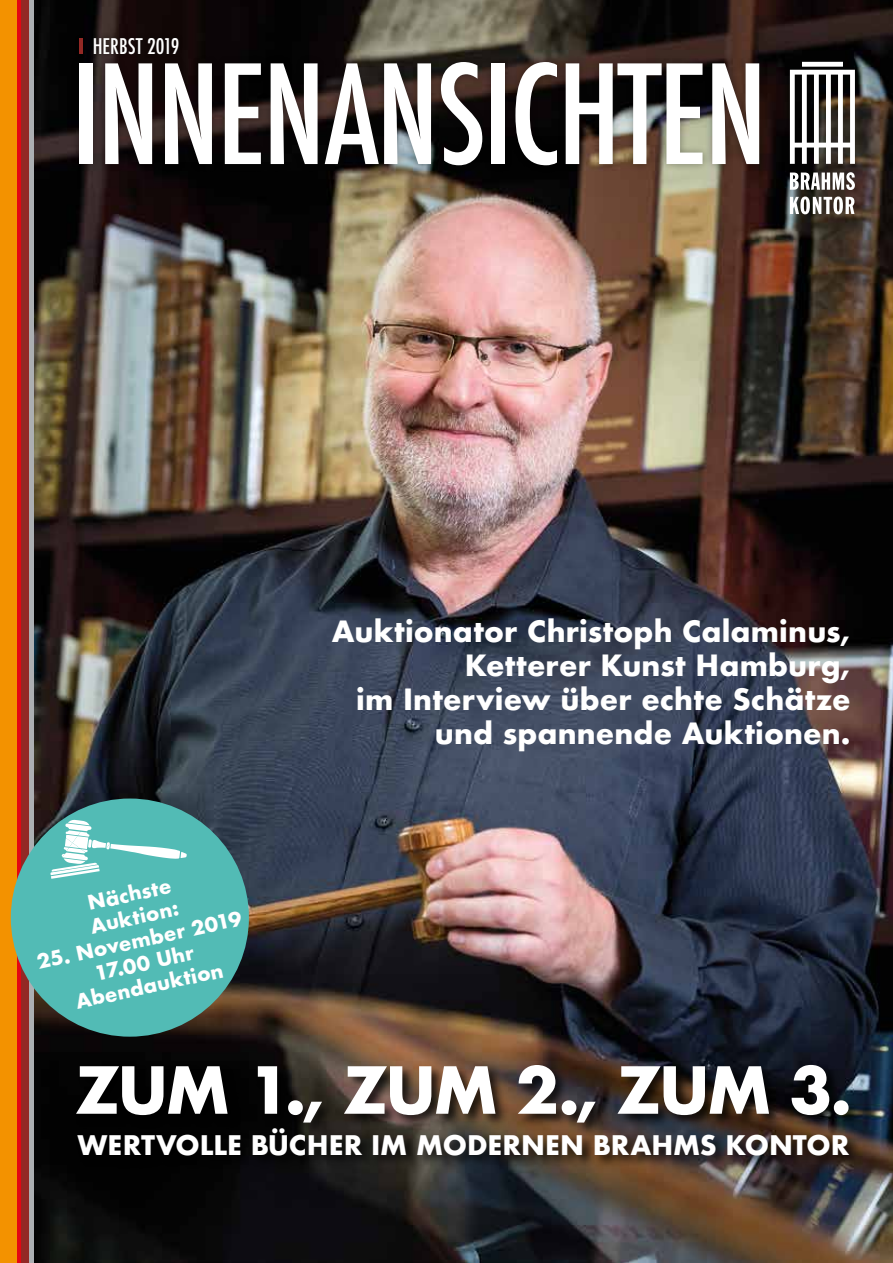
<style>
.page{position:relative;width:893px;height:1263px;background:#fff}
.page>*{position:absolute;margin:0;border:0;box-sizing:border-box;transform-origin:0 0}
.t1{font:500 condensed 133.5px "Futura";letter-spacing:-.02em;color:#fff}
.t2{font:700 63px "Futura";letter-spacing:-.05em;color:#fff}
.t3{font:700 28.5px/34.2px "Futura";letter-spacing:.005em;color:#fff;text-align:right}
.t4{font:700 26.25px "Futura";letter-spacing:-.005em;color:#fff}
.t5{font:500 condensed 21px "Futura";color:#fff}
.t6{font:700 19.5px/23.4px "Futura";color:#fff}
</style>
<div class="page">
<img style="left:34px;top:0;width:859px;height:1263px">
<div style="left:76px;top:1126px;width:786px;height:43px;background:#000;opacity:.75"></div>
<div style="left:75px;top:1063px;width:788px;height:73px;background:#000;opacity:.75"></div>
<div style="left:71px;top:54px;width:696px;height:119px;background:#000;opacity:.36"></div>
<svg style="left:790px;top:62px;width:65px;height:102px"></svg>
<svg style="left:790px;top:197px;width:64px;height:17px"></svg>
<svg style="left:790px;top:172px;width:65px;height:18px"></svg>
<div style="left:74px;top:33px;width:110px;height:25px;background:#000;opacity:.49"></div>
<hr style="left:79px;top:38px;width:3px;height:16px;background:#932825">
<div style="left:0;top:0;width:17px;height:1263px;background:#f39200"></div>
<hr style="left:17px;top:0;width:4px;height:1263px;background:#e30613">
<div style="left:21px;top:0;width:9px;height:1263px;background:#932825"></div>
<hr style="left:30px;top:0;width:4px;height:1263px;background:#acafb2">
<div style="left:11px;top:798px;width:238px;height:239px;background:#52bbb5;border-radius:50%"></div>
<svg style="left:50px;top:820px;width:137px;height:59px"></svg>
<p class="t5" style="left:93px;top:32px;width:88px">HERBST 2019</p>
<h1 class="t1" style="left:71px;top:29px;width:697px">INNENANSICHTEN</h1>
<p class="t6" style="left:83px;top:892px;width:91px;rotate:-12deg">Nächste<br>Auktion:</p>
<p class="t6" style="left:35px;top:950px;width:210px;text-align:center;rotate:-12deg">25. November 2019<br>17.00 Uhr<br>Abendauktion</p>
<p class="t3" style="left:332px;top:614px;width:520px">Auktionator Christoph Calaminus,<br>Ketterer Kunst Hamburg,<br>im Interview über echte Schätze und spannende Auktionen.</p>
<h2 class="t2" style="left:75px;top:1044px;width:778px">ZUM 1., ZUM 2., ZUM 3.</h2>
<p class="t4" style="left:78px;top:1126px;width:773px">WERTVOLLE BÜCHER IM MODERNEN BRAHMS KONTOR</p>
</div>
